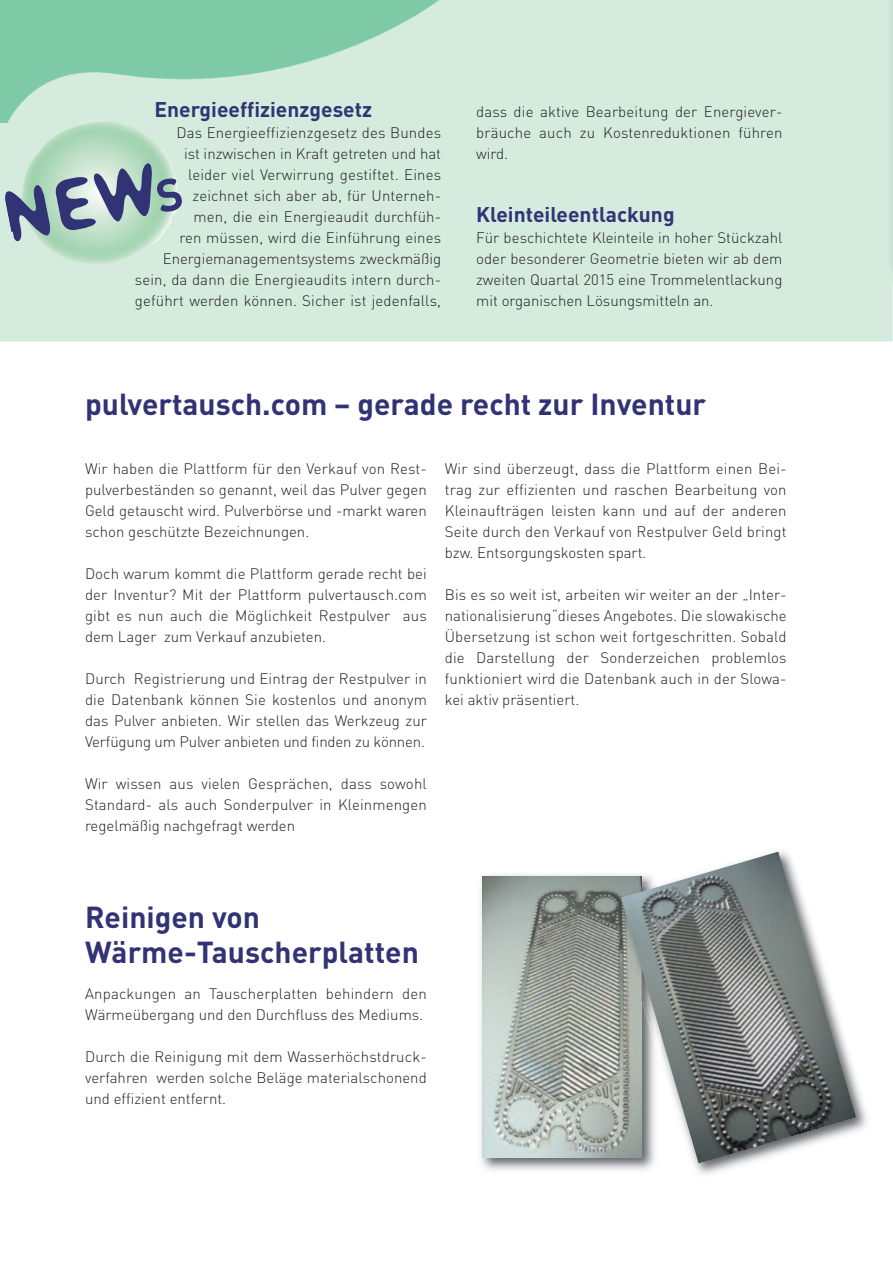
<style>
.page{position:relative;width:893px;height:1263px;background:#fff}
.page>*{position:absolute;margin:0;border:0;box-sizing:border-box;transform-origin:0 0}
.t1{font:700 30px/34.5px "DIN";color:#313374}
.t2{font:700 21px "DIN";color:#313374}
.t3{font:300 15px/21px "DIN";color:#231f20;text-align:justify}
</style>
<div class="page">
<div style="left:0;top:0;width:892px;height:342px;background:#d4ebde"></div>
<div style="left:441px;top:0;width:14px;height:122px;background:#d4ebde"></div>
<img style="left:0;top:0;width:441px;height:122px">
<img style="left:13px;top:122px;width:170px;height:143px">
<svg style="left:5px;top:162px;width:178px;height:80px;background:#96acb0"></svg>
<img style="left:481px;top:874px;width:171px;height:296px">
<img style="left:483px;top:876px;width:138px;height:281px">
<img style="left:695px;top:851px;width:172px;height:323px">
<img style="left:611px;top:886px;width:10px;height:114px">
<img style="left:621px;top:852px;width:236px;height:314px">
<div style="left:886px;top:0;width:7px;height:284px;background:#d1e7da"></div>
<h2 class="t2" style="left:154px;top:97px;width:219px">Energieeffizienzgesetz</h2>
<p class="t3" style="left:135px;top:122px;width:308px;text-align:right">Das Energieeffizienzgesetz des Bundes<br>ist inzwischen in Kraft getreten und hat<br>leider viel Verwirrung gestiftet. Eines zeichnet sich aber ab, für Unterneh-<br>men, die ein Energieaudit durchfüh-<br>ren müssen, wird die Einführung eines Energiemanagementsystems zweckmäßig sein, da dann die Energieaudits intern durch&shy;geführt werden können. Sicher ist jedenfalls,</p>
<p class="t3" style="left:476px;top:101px;width:308px">dass die aktive Bearbeitung der Energiever&shy;bräuche auch zu Kostenreduktionen führen wird.</p>
<h2 class="t2" style="left:476px;top:202px;width:200px">Kleinteileentlackung</h2>
<p class="t3" style="left:476px;top:227px;width:308px">Für beschichtete Kleinteile in hoher Stückzahl oder besonderer Geometrie bieten wir ab dem zweiten Quartal 2015 eine Trommelentlackung mit organischen Lösungsmitteln an.</p>
<h1 class="t1" style="left:85px;top:388px;width:623px">pulvertausch.com – gerade recht zur Inventur</h1>
<p class="t3" style="left:85px;top:458px;width:343px">Wir haben die Plattform für den Verkauf von Rest&shy;pulverbeständen so genannt, weil das Pulver gegen Geld getauscht wird. Pulverbörse und -markt waren schon geschützte Bezeichnungen.</p>
<p class="t3" style="left:85px;top:563px;width:343px">Doch warum kommt die Plattform gerade recht bei der Inventur? Mit der Plattform pulvertausch.com gibt es nun auch die Möglichkeit Restpulver aus dem Lager zum Verkauf anzubieten.</p>
<p class="t3" style="left:85px;top:668px;width:343px">Durch Registrierung und Eintrag der Restpulver in die Datenbank können Sie kostenlos und anonym das Pulver anbieten. Wir stellen das Werkzeug zur Verfügung um Pulver anbieten und finden zu können.</p>
<p class="t3" style="left:85px;top:773px;width:343px">Wir wissen aus vielen Gesprächen, dass sowohl Standard- als auch Sonderpulver in Kleinmengen regelmäßig nachgefragt werden</p>
<p class="t3" style="left:445px;top:458px;width:343px">Wir sind überzeugt, dass die Plattform einen Bei&shy;trag zur effizienten und raschen Bearbeitung von Kleinaufträgen leisten kann und auf der anderen Seite durch den Verkauf von Restpulver Geld bringt bzw. Entsorgungskosten spart.</p>
<p class="t3" style="left:445px;top:584px;width:343px">Bis es so weit ist, arbeiten wir weiter an der „Inter&shy;nationalisierung“dieses Angebotes. Die slowakische Übersetzung ist schon weit fortgeschritten. Sobald die Darstellung der Sonderzeichen problemlos funktioniert wird die Datenbank auch in der Slowa&shy;kei aktiv präsentiert.</p>
<h1 class="t1" style="left:85px;top:900px;width:335px">Reinigen von<br>Wärme-Tauscherplatten</h1>
<p class="t3" style="left:85px;top:983px;width:343px">Anpackungen an Tauscherplatten behindern den<br>Wärmeübergang und den Durchfluss des Mediums.</p>
<p class="t3" style="left:85px;top:1046px;width:343px">Durch die Reinigung mit dem Wasserhöchstdruck&shy;verfahren werden solche Beläge materialschonend und effizient entfernt.</p>
</div>
